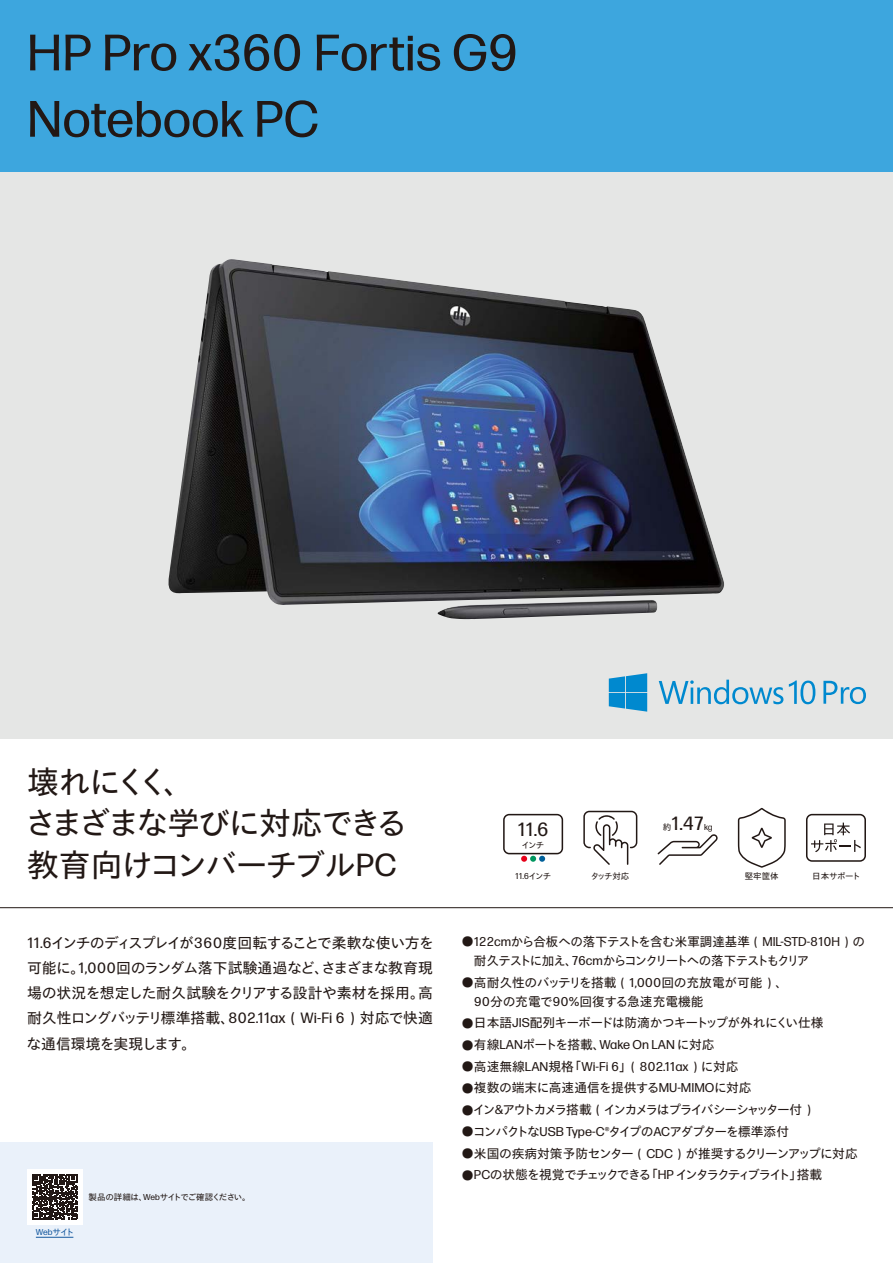
<style>
.page{position:relative;width:893px;height:1263px;background:#fff}
.page>*{position:absolute;margin:0;border:0;box-sizing:border-box;transform-origin:0 0}
.t1{font:51px/66.3px "Forma DJR Japanese Micro";letter-spacing:-.01em;color:#221815}
.t2{font:31.95px/41.4px "Forma DJR Japanese Micro";letter-spacing:-.055em;color:#221815}
.t3{font:19.2px "Forma DJR Japanese Micro";color:#221815}
.t4{font:14.85px/25.3px "Forma DJR Japanese Micro";letter-spacing:-.01em;color:#221815;text-align:justify}
.t5{font:12.75px/19.2px "Forma DJR Japanese Micro";letter-spacing:-.035em;color:#221815}
.t6{font:12.75px/19.2px "Forma DJR Japanese Micro";color:#221815}
.t7{font:12.75px "Forma DJR Japanese Micro";letter-spacing:-.135em;color:#221815}
.t8{font:12.75px "Forma DJR Japanese Micro";letter-spacing:-.075em;color:#221815}
.t9{font:12.75px "Forma DJR Japanese Micro";letter-spacing:-.15em;color:#221815}
.t10{font:12.75px "Forma DJR Japanese Micro";letter-spacing:-.005em;color:#221815}
.t11{font:8.55px "Forma DJR Japanese Micro";letter-spacing:-.045em;color:#221815}
.t12{font:8.55px "Forma DJR Japanese Micro";letter-spacing:-.045em;color:#15599f}
.s1{font-size:25.5px}
</style>
<div class="page">
<div style="left:0;top:171px;width:893px;height:568px;background:#e5e6e5"></div>
<div style="left:0;top:0;width:893px;height:171px;background:#3da6de"></div>
<img style="left:168px;top:259px;width:556px;height:360px">
<div style="left:0;top:1142px;width:433px;height:121px;background:#eaf1fa"></div>
<div style="left:27px;top:1169px;width:55px;height:55px;background:#fff"></div>
<svg style="left:32px;top:1174px;width:45px;height:45px"></svg>
<hr style="left:36px;top:1237px;width:37px;height:1px;background:#15599f">
<svg style="left:823px;top:681px;width:43px;height:23px"></svg>
<svg style="left:659px;top:680px;width:124px;height:24px"></svg>
<svg style="left:609px;top:673px;width:38px;height:39px"></svg>
<svg style="left:789px;top:680px;width:26px;height:24px"></svg>
<svg style="left:657px;top:834px;width:61px;height:31px"></svg>
<svg style="left:503px;top:814px;width:60px;height:48px"></svg>
<svg style="left:583px;top:811px;width:54px;height:54px"></svg>
<svg style="left:806px;top:814px;width:60px;height:48px"></svg>
<svg style="left:738px;top:808px;width:48px;height:60px"></svg>
<hr style="left:0;top:907px;width:893px;height:1px;background:#221815">
<h1 class="t1" style="left:27px;top:18px;width:493px">HP Pro x360 Fortis G9<br>Notebook PC</h1>
<h2 class="t2" style="left:25px;top:760px;width:384px">壊れにくく、<br>さまざまな学びに対応できる教育向けコンバーチブルPC</h2>
<p class="t11" style="left:663px;top:821px;width:10px">約</p>
<p class="t3" style="left:671px;top:810px;width:34px">1.47</p>
<p class="t11" style="left:704px;top:821px;width:10px">kg</p>
<p class="t3" style="left:517px;top:815px;width:33px">11.6</p>
<p class="t11" style="left:515px;top:870px;width:38px">11.6インチ</p>
<p class="t11" style="left:591px;top:870px;width:40px">タッチ対応</p>
<p class="t11" style="left:745px;top:870px;width:36px">堅牢筐体</p>
<p class="t11" style="left:812px;top:870px;width:50px">日本サポート</p>
<p class="t11" style="left:522px;top:839px;width:24px">インチ</p>
<p class="t4" style="left:27px;top:929px;width:409px">11.6インチのディスプレイが360度回転することで柔軟な使い方を可能に。1,000回のランダム落下試験通過など、さまざまな教育現場の状況を想定した耐久試験をクリアする設計や素材を採用。高耐久性ロングバッテリ標準搭載、802.11ax（Wi-Fi 6）対応で快適な通信環境を実現します。</p>
<p class="t5" style="left:474px;top:931px;width:392px;text-indent:-14px"><span class="s1">●</span>122cmから合板への落下テストを含む米軍調達基準（MIL-STD-810H）の耐久テストに加え、76cmからコンクリートへの落下テストもクリア</p>
<p class="t6" style="left:474px;top:972px;width:316px;text-indent:-14px"><span class="s1">●</span>高耐久性のバッテリを搭載（1,000回の充放電が可能）、<br>90分の充電で90%回復する急速充電機能</p>
<p class="t5" style="left:460px;top:1013px;width:365px"><span class="s1">●</span>日本語JIS配列キーボードは防滴かつキートップが外れにくい仕様</p>
<p class="t6" style="left:460px;top:1034px;width:256px"><span class="s1">●</span>有線LANポートを搭載、Wake On LAN に対応</p>
<p class="t6" style="left:460px;top:1056px;width:280px"><span class="s1">●</span>高速無線LAN規格「Wi-Fi 6」（802.11ax）に対応</p>
<p class="t10" style="left:460px;top:1079px;width:293px"><span class="s1">●</span>複数の端末に高速通信を提供するMU-MIMOに対応</p>
<p class="t9" style="left:460px;top:1101px;width:357px"><span class="s1">●</span>イン&amp;アウトカメラ搭載（インカメラはプライバシーシャッター付）</p>
<p class="t8" style="left:460px;top:1122px;width:331px"><span class="s1">●</span>コンパクトなUSB Type-C®タイプのACアダプターを標準添付</p>
<p class="t5" style="left:460px;top:1143px;width:399px"><span class="s1">●</span>米国の疾病対策予防センター（CDC）が推奨するクリーンアップに対応</p>
<p class="t7" style="left:460px;top:1166px;width:364px"><span class="s1">●</span>PCの状態を視覚でチェックできる「HP インタラクティブライト」搭載</p>
<p class="t12" style="left:36px;top:1226px;width:40px">Webサイト</p>
<p class="t11" style="left:89px;top:1190px;width:164px">製品の詳細は、Webサイトでご確認ください。</p>
</div>
